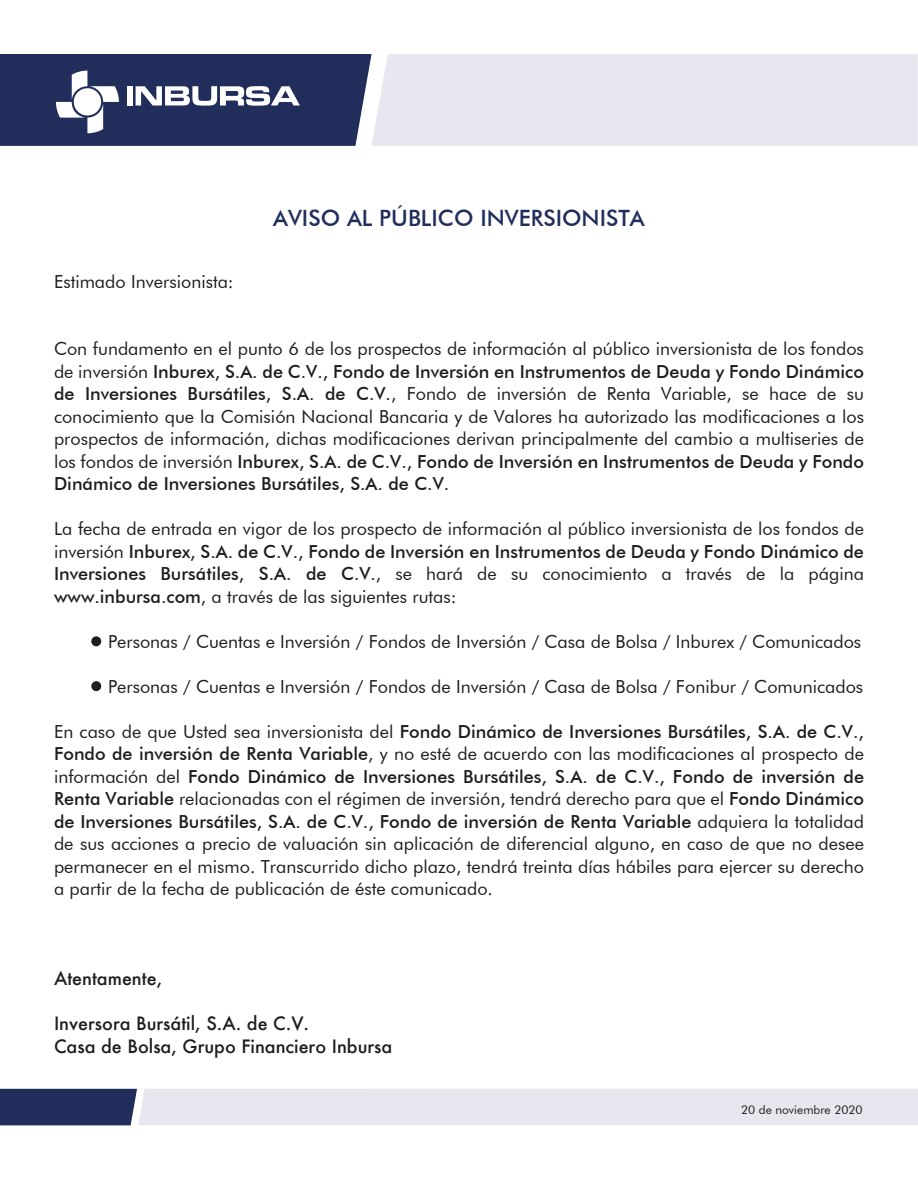
<style>
.page{position:relative;width:918px;height:1188px;background:#fff}
.page>*{position:absolute;margin:0;border:0;box-sizing:border-box;transform-origin:0 0}
.t1{font:500 22.5px "Futura BT";color:#212e5b}
.t2{font:18px/22.5px "Futura BT";color:#1d1d1b;text-align:justify}
.t3{font:500 18px/22.5px "Futura";color:#1d1d1b}
.t4{font:12px "Futura BT";color:#1d1d1b}
.s1{font-weight:500}
</style>
<div class="page">
<div style="left:372px;top:54px;width:546px;height:92px;background:#e8e6ee"></div>
<svg style="left:0;top:1089px;width:918px;height:36px;background:#cbcbd8"></svg>
<svg style="left:0;top:54px;width:372px;height:92px;background:#3e4970"></svg>
<div style="left:91px;top:636px;width:10px;height:10px;background:#1d1d1b;border-radius:50%"></div>
<div style="left:91px;top:681px;width:10px;height:10px;background:#1d1d1b;border-radius:50%"></div>
<p class="t2" style="left:54px;top:270px;width:181px">Estimado Inversionista:</p>
<p class="t1" style="left:273px;top:204px;width:373px">AVISO AL PÚBLICO INVERSIONISTA</p>
<p class="t2" style="left:54px;top:337px;width:812px">Con fundamento en el punto 6 de los prospectos de información al público inversionista de los fondos de inversión <span class="s1">Inburex, S.A. de C.V., Fondo de Inversión en Instrumentos de Deuda y Fondo Dinámico de Inversiones Bursátiles, S.A. de C.V.</span>, Fondo de inversión de Renta Variable, se hace de su conocimiento que la Comisión Nacional Bancaria y de Valores ha autorizado las modificaciones a los prospectos de información, dichas modificaciones derivan principalmente del cambio a multiseries de los fondos de inversión <span class="s1">Inburex, S.A. de C.V., Fondo de Inversión en Instrumentos de Deuda y Fondo Dinámico de Inversiones Bursátiles, S.A. de C.V.</span></p>
<p class="t2" style="left:54px;top:517px;width:812px">La fecha de entrada en vigor de los prospecto de información al público inversionista de los fondos de inversión <span class="s1">Inburex, S.A. de C.V., Fondo de Inversión en Instrumentos de Deuda y Fondo Dinámico de Inversiones Bursátiles, S.A. de C.V.</span>, se hará de su conocimiento a través de la página <span class="s1">www.inbursa.com</span>, a través de las siguientes rutas:</p>
<p class="t2" style="left:108px;top:630px;width:755px">Personas / Cuentas e Inversión / Fondos de Inversión / Casa de Bolsa / Inburex / Comunicados</p>
<p class="t2" style="left:108px;top:675px;width:757px">Personas / Cuentas e Inversión / Fondos de Inversión / Casa de Bolsa / Fonibur / Comunicados</p>
<p class="t2" style="left:54px;top:720px;width:812px">En caso de que Usted sea inversionista del <span class="s1">Fondo Dinámico de Inversiones Bursátiles, S.A. de C.V., Fondo de inversión de Renta Variable</span>, y no esté de acuerdo con las modificaciones al prospecto de información del <span class="s1">Fondo Dinámico de Inversiones Bursátiles, S.A. de C.V., Fondo de inversión de Renta Variable</span> relacionadas con el régimen de inversión, tendrá derecho para que el <span class="s1">Fondo Dinámico de Inversiones Bursátiles, S.A. de C.V., Fondo de inversión de Renta Variable</span> adquiera la totalidad de sus acciones a precio de valuación sin aplicación de diferencial alguno, en caso de que no desee permanecer en el mismo. Transcurrido dicho plazo, tendrá treinta días hábiles para ejercer su derecho a partir de la fecha de publicación de éste comunicado.</p>
<p class="t3" style="left:54px;top:967px;width:110px">Atentamente,</p>
<p class="t3" style="left:54px;top:1012px;width:340px">Inversora Bursátil, S.A. de C.V.<br>Casa de Bolsa, Grupo Financiero Inbursa</p>
<p class="t4" style="left:741px;top:1102px;width:123px">20 de noviembre 2020</p>
</div>
